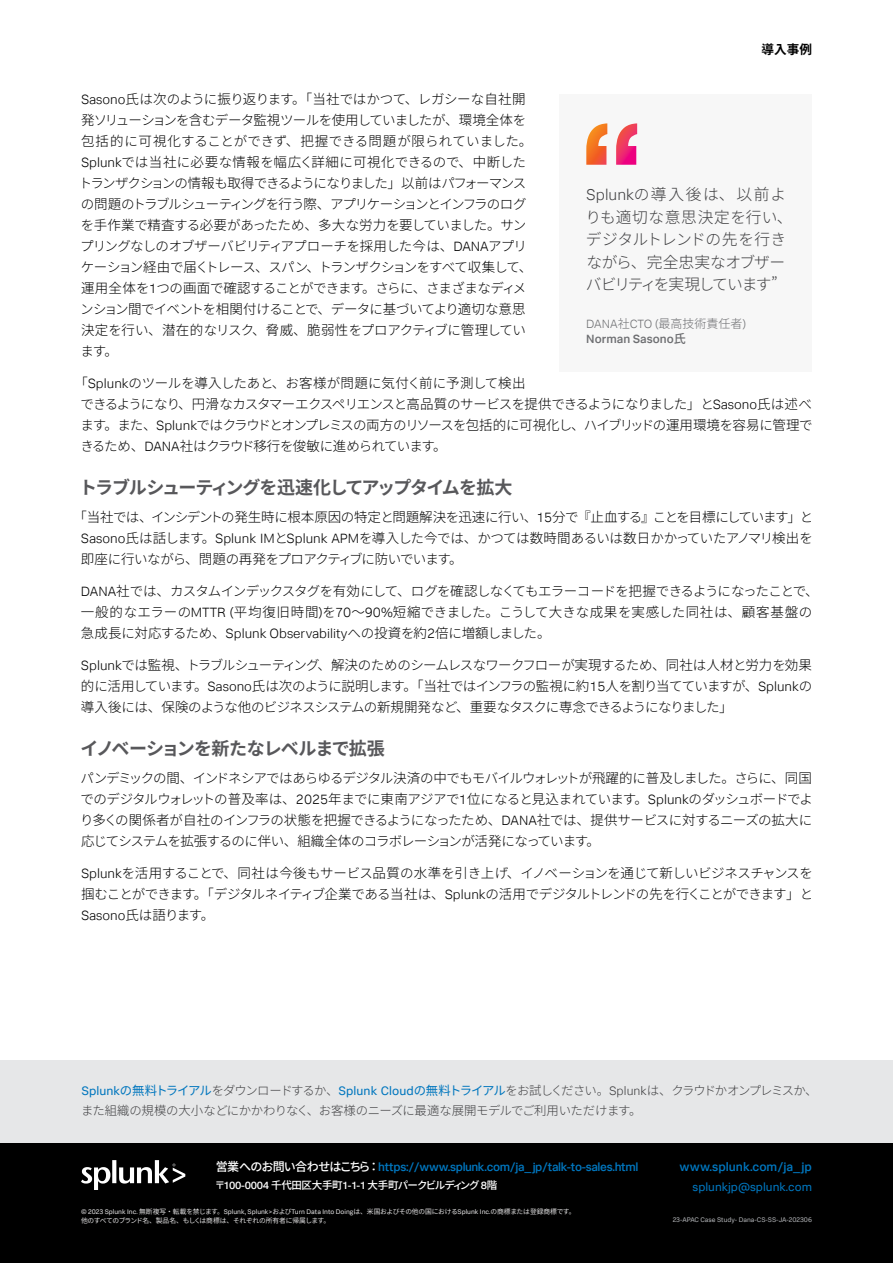
<style>
.page{position:relative;width:893px;height:1263px;background:#fff}
.page>*{position:absolute;margin:0;border:0;box-sizing:border-box;transform-origin:0 0}
.t1{font:700 18px "Source Han Sans JP";letter-spacing:-.06em;color:#58585b}
.t2{font:300 15.75px/22.5px "Source Han Sans JP";letter-spacing:-.015em;color:#404042}
.t3{font:300 13.5px/21px "Source Han Sans JP";letter-spacing:-.045em;color:#000;text-align:justify}
.t4{font:700 12.6px "Source Han Sans JP";color:#000}
.t5{font:300 12.3px/19.5px "Source Han Sans JP";letter-spacing:-.05em;color:#404042}
.t6{font:500 12.3px "Splunk Data Sans Pro";color:#0076be}
.t7{font:500 12px "Splunk Data Sans Pro";letter-spacing:-.03em;color:#0076be}
.t8{font:500 12px/15px "Splunk Data Sans Pro";color:#6d6e71}
.t9{font:12px "Splunk Data Sans Pro";color:#0076be}
.t10{font:500 10.5px "Source Han Sans JP";letter-spacing:-.055em;color:#fff}
.t11{font:6.75px "Splunk Data Sans Pro";color:#e3e2e3}
.t12{font:6.75px "Source Han Sans JP";letter-spacing:-.055em;color:#e3e2e3}
.t13{font:6.75px "Splunk Data Sans Pro";color:#afb1b4}
.s1{font-family:"Splunk Data Sans Pro"}
.s2{font-weight:300}
.s3{font-family:"Source Han Sans JP";font-weight:300}
.s4{font-family:"Source Han Sans JP"}
.s5{font-family:"Splunk Data Sans Pro";font-weight:400;color:#0076be}
.s6{font-weight:400;color:#0076be}
.s7{font-family:"Source Han Sans JP";color:#fff}
</style>
<div class="page">
<div style="left:0;top:1141px;width:893px;height:122px;background:#000"></div>
<svg style="left:81px;top:1160px;width:104px;height:29px"></svg>
<div style="left:559px;top:95px;width:253px;height:277px;background:#f7f7f7"></div>
<svg style="left:586px;top:123px;width:51px;height:42px"></svg>
<div style="left:0;top:1060px;width:893px;height:82px;background:#e6e7e8"></div>
<p class="t4" style="left:762px;top:42px;width:52px">導入事例</p>
<p class="t3" style="left:79px;top:89px;width:455px;text-align:left"><span class="s1">Sasono</span>氏は次のように振り返ります。「当社ではかつて、レガシーな自社開発ソリューションを含むデータ監視ツールを使用していましたが、環境全体を包括的に可視化することができず、把握できる問題が限られていました。<span class="s1">Splunk</span>では当社に必要な情報を幅広く詳細に可視化できるので、中断したトランザクションの情報も取得できるようになりました」以前はパフォーマンスの問題のトラブルシューティングを行う際、アプリケーションとインフラのログを手作業で精査する必要があったため、多大な労力を要していました。サンプリングなしのオブザーバビリティアプローチを採用した今は、<span class="s1">DANA</span>アプリケーション経由で届くトレース、スパン、トランザクションをすべて収集して、運用全体を<span class="s1">1</span>つの画面で確認することができます。さらに、さまざまなディメンション間でイベントを相関付けることで、データに基づいてより適切な意思決定を行い、潜在的なリスク、脅威、脆弱性をプロアクティブに管理しています。</p>
<p class="t3" style="left:80px;top:373px;width:734px;text-align:left;text-indent:-6px">「<span class="s1">Splunk</span>のツールを導入したあと、お客様が問題に気付く前に予測して検出<br>できるようになり、円滑なカスタマーエクスペリエンスと高品質のサービスを提供できるようになりました」と<span class="s1">Sasono</span>氏は述べます。また、<span class="s1">Splunk</span>ではクラウドとオンプレミスの両方のリソースを包括的に可視化し、ハイブリッドの運用環境を容易に管理できるため、<span class="s1">DANA</span>社はクラウド移行を俊敏に進められています。</p>
<h1 class="t1" style="left:79px;top:477px;width:435px">トラブルシューティングを迅速化してアップタイムを拡大</h1>
<p class="t3" style="left:81px;top:507px;width:734px;text-indent:-7px">「当社では、インシデントの発生時に根本原因の特定と問題解決を迅速に行い、<span class="s1">15</span>分で『止血する』ことを目標にしています」と<span class="s1">Sasono</span>氏は話します。<span class="s1">Splunk IM</span>と<span class="s1">Splunk APM</span>を導入した今では、かつては数時間あるいは数日かかっていたアノマリ検出を即座に行いながら、問題の再発をプロアクティブに防いでいます。</p>
<p class="t3" style="left:81px;top:581px;width:739px;text-align:left"><span class="s1">DANA</span>社では、カスタムインデックスタグを有効にして、ログを確認しなくてもエラーコードを把握できるようになったことで、一般的なエラーの<span class="s1">MTTR (</span>平均復旧時間<span class="s1">)</span>を<span class="s1">70</span>～<span class="s1">90%</span>短縮できました。こうして大きな成果を実感した同社は、顧客基盤の急成長に対応するため、<span class="s1">Splunk Observability</span>への投資を約<span class="s1">2</span>倍に増額しました。</p>
<p class="t3" style="left:81px;top:655px;width:733px"><span class="s1">Splunk</span>では監視、トラブルシューティング、解決のためのシームレスなワークフローが実現するため、同社は人材と労力を効果的に活用しています。<span class="s1">Sasono</span>氏は次のように説明します。「当社ではインフラの監視に約<span class="s1">15</span>人を割り当てていますが、<span class="s1">Splunk</span>の導入後には、保険のような他のビジネスシステムの新規開発など、重要なタスクに専念できるようになりました」</p>
<h1 class="t1" style="left:80px;top:738px;width:306px">イノベーションを新たなレベルまで拡張</h1>
<p class="t3" style="left:80px;top:768px;width:734px">パンデミックの間、インドネシアではあらゆるデジタル決済の中でもモバイルウォレットが飛躍的に普及しました。さらに、同国でのデジタルウォレットの普及率は、<span class="s1">2025</span>年までに東南アジアで<span class="s1">1</span>位になると見込まれています。<span class="s1">Splunk</span>のダッシュボードでより多くの関係者が自社のインフラの状態を把握できるようになったため、<span class="s1">DANA</span>社では、提供サービスに対するニーズの拡大に応じてシステムを拡張するのに伴い、組織全体のコラボレーションが活発になっています。</p>
<p class="t3" style="left:81px;top:863px;width:734px"><span class="s1">Splunk</span>を活用することで、同社は今後もサービス品質の水準を引き上げ、イノベーションを通じて新しいビジネスチャンスを掴むことができます。「デジタルネイティブ企業である当社は、<span class="s1">Splunk</span>の活用でデジタルトレンドの先を行くことができます」と<span class="s1">Sasono</span>氏は語ります。</p>
<p class="t2" style="left:585px;top:184px;width:209px"><span class="s1">Splunk</span>の導入後は、以前よりも適切な意思決定を行い、デジタルトレンドの先を行きながら、完全忠実なオブザーバビリティを実現しています”</p>
<p class="t8" style="left:586px;top:316px;width:161px"><span class="s2">DANA</span><span class="s3">社</span><span class="s2">CTO (</span><span class="s3">最高技術責任者</span><span class="s2">)<br></span>Norman Sasono<span class="s4">氏</span></p>
<p class="t5" style="left:81px;top:1081px;width:738px"><span class="s5">Splunk</span><span class="s6">の無料トライアル</span>をダウンロードするか、<span class="s5">Splunk Cloud</span><span class="s6">の無料トライアル</span>をお試しください。<span class="s1">Splunk</span>は、クラウドかオンプレミスか、また組織の規模の大小などにかかわりなく、お客様のニーズに最適な展開モデルでご利用いただけます。</p>
<p class="t7" style="left:216px;top:1159px;width:424px"><span class="s7">営業へのお問い合わせはこちら：</span>https://www.splunk.com/ja_jp/talk-to-sales.html</p>
<p class="t10" style="left:215px;top:1179px;width:284px">〒<span class="s1">100-0004</span> 千代田区大手町<span class="s1">1-1-1</span> 大手町パークビルディング <span class="s1">8</span>階</p>
<p class="t11" style="left:81px;top:1208px;width:496px">© 2023 Splunk Inc. <span class="s4">無断複写・転載を禁じます。</span>Splunk, Splunk&gt;<span class="s4">および</span>Turn Data Into Doing<span class="s4">は、米国およびその他の国における</span>Splunk Inc.<span class="s4">の商標または登録商標です。</span></p>
<p class="t12" style="left:81px;top:1217px;width:251px">他のすべてのブランド名、製品名、もしくは商標は、それぞれの所有者に帰属します。</p>
<p class="t6" style="left:680px;top:1159px;width:134px">www.splunk.com/ja_jp</p>
<p class="t9" style="left:693px;top:1179px;width:121px">splunkjp@splunk.com</p>
<p class="t13" style="left:673px;top:1216px;width:141px">23-APAC Case Study- Dana-CS-SS-JA-202306</p>
</div>
